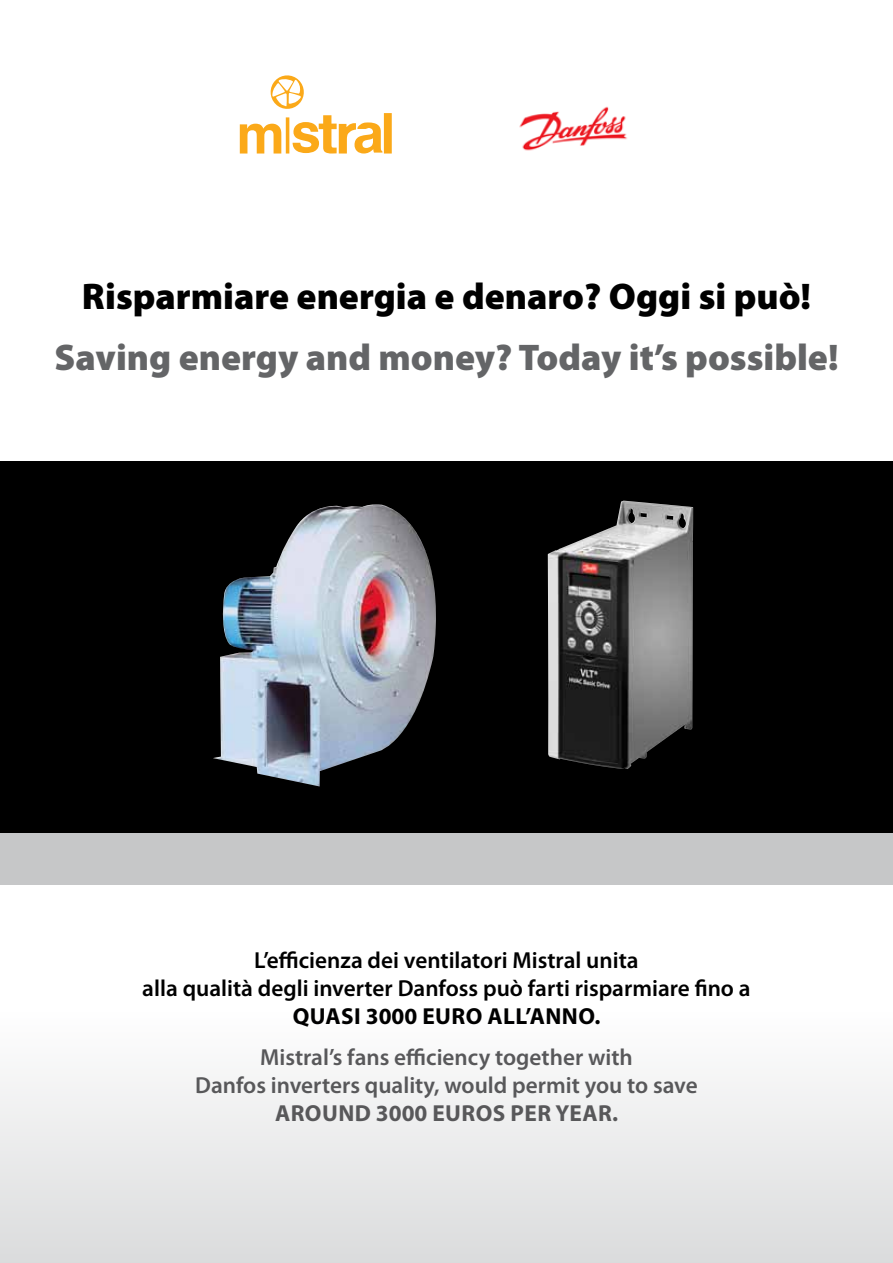
<style>
.page{position:relative;width:893px;height:1263px;background:#fff}
.page>*{position:absolute;margin:0;border:0;box-sizing:border-box;transform-origin:0 0}
.t1{font:900 37.2px "Myriad Pro";color:#646567}
.t2{font:900 37.2px "Myriad Pro";color:#000}
.t3{font:600 23.25px/27.9px "Myriad Pro";color:#000;text-align:center}
.t4{font:600 23.25px/27.9px "Myriad Pro";color:#58585a;text-align:center}
.t5{font:700 23.25px "Myriad Pro";letter-spacing:.02em;color:#58585a}
.t6{font:700 23.25px "Myriad Pro";letter-spacing:.02em;color:#000}
</style>
<div class="page">
<img style="left:519px;top:106px;width:108px;height:45px">
<svg style="left:240px;top:75px;width:152px;height:79px"></svg>
<div style="left:0;top:1012px;width:893px;height:251px;background:linear-gradient(to bottom,#fefefe,#dadbdc)"></div>
<div style="left:0;top:461px;width:893px;height:406px;background:#000"></div>
<div style="left:0;top:833px;width:893px;height:51px;background:#c6c7c8"></div>
<img style="left:213px;top:504px;width:223px;height:282px">
<img style="left:548px;top:501px;width:145px;height:268px">
<h1 class="t2" style="left:82px;top:275px;width:731px">Risparmiare energia e denaro? Oggi si può!</h1>
<h1 class="t1" style="left:54px;top:336px;width:786px">Saving energy and money? Today it’s possible!</h1>
<p class="t3" style="left:142px;top:945px;width:610px">L’efficienza dei ventilatori Mistral unita<br>alla qualità degli inverter Danfoss può farti risparmiare fino a</p>
<p class="t6" style="left:293px;top:1001px;width:309px">QUASI 3000 EURO ALL’ANNO.</p>
<p class="t4" style="left:195px;top:1043px;width:504px">Mistral’s fans efficiency together with<br>Danfos inverters quality, would permit you to save</p>
<p class="t5" style="left:275px;top:1098px;width:345px">AROUND 3000 EUROS PER YEAR.</p>
</div>
